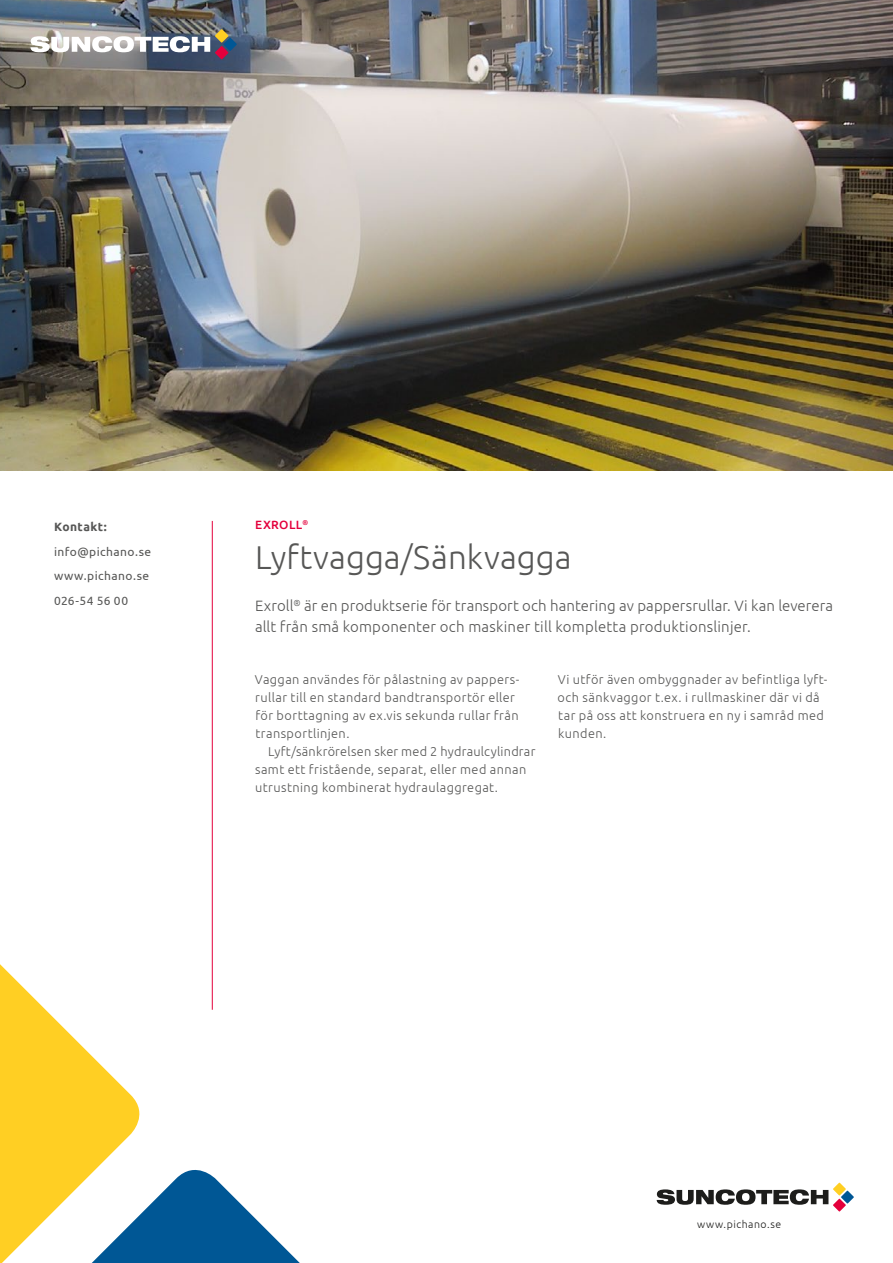
<style>
.page{position:relative;width:893px;height:1263px;background:#fff}
.page>*{position:absolute;margin:0;border:0;box-sizing:border-box;transform-origin:0 0}
.t1{font:300 33px "Ubuntu";color:#575756}
.t2{font:300 15px/21px "Ubuntu";letter-spacing:.01em;color:#575756}
.t3{font:300 12.75px/18px "Ubuntu";letter-spacing:.03em;color:#575756}
.t4{font:12px/24.5px "Ubuntu";letter-spacing:.035em;color:#575756}
.t5{font:700 12px "Ubuntu";letter-spacing:.04em;color:#575756}
.t6{font:500 12px "Ubuntu";letter-spacing:.035em;color:#e4003c}
.t7{font:300 10.5px "Ubuntu";letter-spacing:.05em;color:#1d1d1b}
</style>
<div class="page">
<svg style="left:0;top:964px;width:140px;height:195px;fill:#ffcf23"></svg>
<svg style="left:0;top:1159px;width:300px;height:104px"></svg>
<hr style="left:212px;top:521px;width:1px;height:489px;background:#e4003c">
<svg style="left:657px;top:1189px;width:171px;height:16px"></svg>
<svg style="left:833px;top:1183px;width:13px;height:12px"></svg>
<svg style="left:841px;top:1191px;width:13px;height:12px"></svg>
<svg style="left:833px;top:1199px;width:13px;height:12px"></svg>
<img style="left:0;top:0;width:893px;height:470px">
<svg style="left:30px;top:36px;width:180px;height:16px"></svg>
<svg style="left:215px;top:29px;width:13px;height:14px"></svg>
<svg style="left:223px;top:38px;width:14px;height:13px"></svg>
<svg style="left:215px;top:46px;width:13px;height:13px"></svg>
<p class="t5" style="left:54px;top:520px;width:54px">Kontakt:</p>
<p class="t4" style="left:54px;top:539px;width:99px">info@pichano.se www.pichano.se<br>026-54 56 00</p>
<p class="t6" style="left:255px;top:517px;width:54px">EXROLL<sup>®</sup></p>
<h1 class="t1" style="left:255px;top:537px;width:318px">Lyftvagga/Sänkvagga</h1>
<p class="t2" style="left:255px;top:595px;width:579px">Exroll<sup>®</sup> är en produktserie för transport och hantering av pappersrullar. Vi kan leverera allt från små komponenter och maskiner till kompletta produktionslinjer.</p>
<p class="t3" style="left:255px;top:670px;width:266px">Vaggan användes för pålastning av pappers&shy;rullar till en standard bandtransportör eller för borttagning av ex.vis sekunda rullar från transportlinjen.</p>
<p class="t3" style="left:255px;top:742px;width:282px;text-indent:13px">Lyft/sänkrörelsen sker med 2 hydraulcylindrar samt ett fristående, separat, eller med annan utrustning kombinerat hydraulaggregat.</p>
<p class="t3" style="left:558px;top:670px;width:271px">Vi utför även ombyggnader av befintliga lyft&shy;och sänkvaggor t.ex. i rullmaskiner där vi då tar på oss att konstruera en ny i samråd med kunden.</p>
<p class="t7" style="left:697px;top:1217px;width:86px">www.pichano.se</p>
</div>
